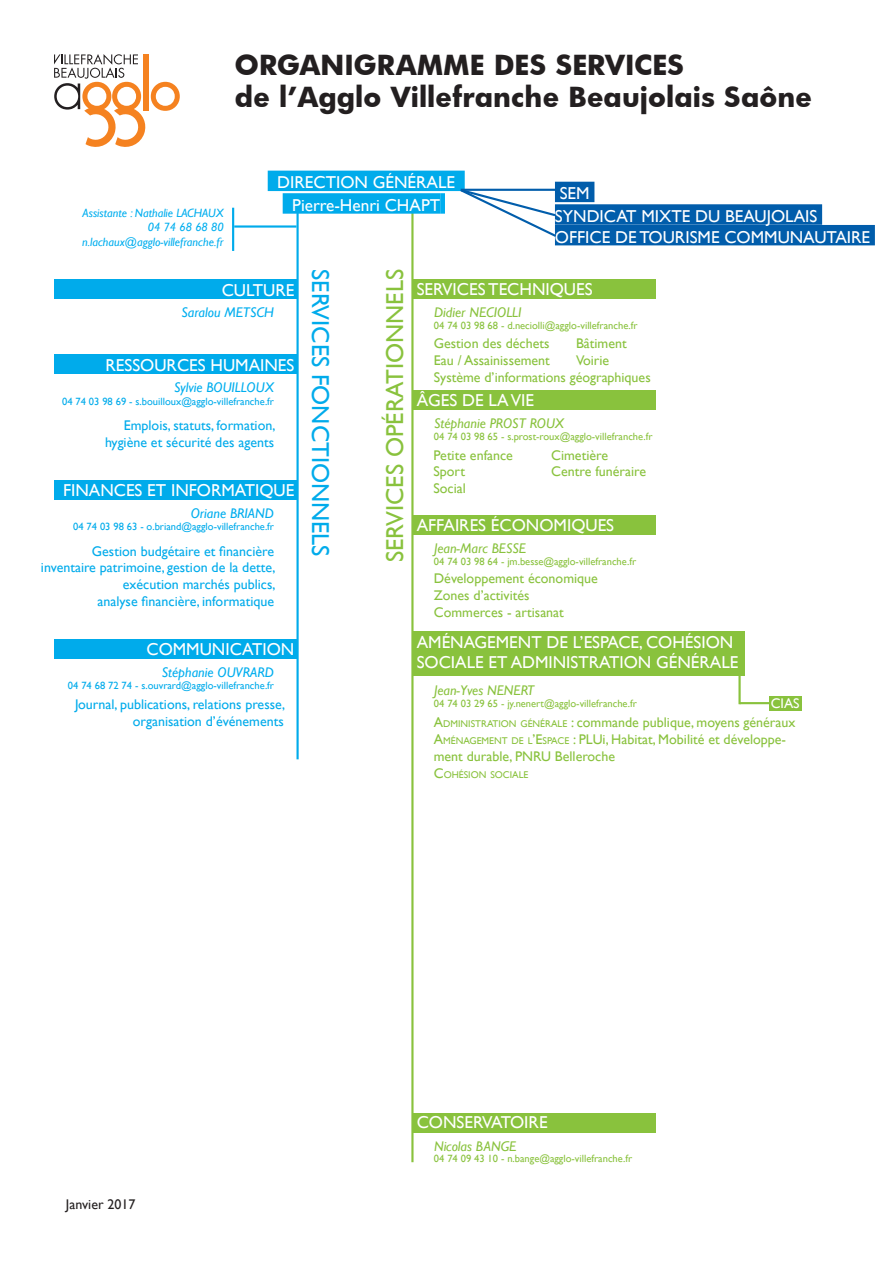
<style>
.page{position:relative;width:893px;height:1263px;background:#fff}
.page>*{position:absolute;margin:0;border:0;box-sizing:border-box;transform-origin:0 0}
.t1{font:700 27px/32.4px "Futura";color:#231f20}
.t2{font:24.45px "Gill Sans";color:#89c23d}
.t3{font:24.45px "Gill Sans";color:#00abeb}
.t4{font:17.25px/22.6px "Gill Sans";color:#fff}
.t5{font:13.95px/16.8px "Gill Sans";color:#89c23d}
.t6{font:13.95px/16.8px "Gill Sans";color:#00abeb;text-align:right}
.t7{font:italic 13.95px "Gill Sans";color:#89c23d}
.t8{font:italic 13.95px "Gill Sans";color:#00aeef}
.t9{font:13.95px "Gill Sans";color:#231f20}
.t10{font:13.95px "Gill Sans";color:#fff}
.t11{font:italic 12px/14.4px "Gill Sans";color:#00aeef;text-align:right}
.t12{font:10.5px "Gill Sans";color:#89c23d}
.t13{font:10.5px "Gill Sans";color:#00abeb}
.t14{font:9.75px "Gill Sans";color:#89c23d}
.s1{font-style:inherit}
.s2{font-size:9.75px}
.s3{font-size:13.95px}
</style>
<div class="page">
<svg style="left:54px;top:54px;width:126px;height:93px"></svg>
<hr style="left:740px;top:702px;width:29px;height:2px;background:#89c23d">
<div style="left:555px;top:182px;width:39px;height:20px;background:#015dab"></div>
<div style="left:555px;top:204px;width:267px;height:21px;background:#015dab"></div>
<div style="left:555px;top:225px;width:320px;height:20px;background:#015dab"></div>
<hr style="left:296px;top:208px;width:3px;height:551px;background:#00abeb">
<hr style="left:411px;top:206px;width:3px;height:956px;background:#89c23d">
<div style="left:268px;top:171px;width:197px;height:20px;background:#00abeb"></div>
<div style="left:283px;top:193px;width:157px;height:21px;background:#00abeb"></div>
<div style="left:440px;top:193px;width:5px;height:21px;background:#00aeef"></div>
<svg style="left:458px;top:187px;width:100px;height:50px"></svg>
<hr style="left:738px;top:675px;width:3px;height:29px;background:#89c23d">
<hr style="left:461px;top:189px;width:94px;height:2px;background:#015dab">
<div style="left:769px;top:696px;width:33px;height:14px;background:#89c23d"></div>
<div style="left:54px;top:279px;width:242px;height:20px;background:#00abeb"></div>
<div style="left:414px;top:279px;width:242px;height:20px;background:#89c23d"></div>
<div style="left:414px;top:390px;width:242px;height:20px;background:#89c23d"></div>
<div style="left:414px;top:515px;width:242px;height:20px;background:#89c23d"></div>
<div style="left:414px;top:632px;width:331px;height:44px;background:#89c23d"></div>
<div style="left:54px;top:354px;width:242px;height:20px;background:#00abeb"></div>
<div style="left:54px;top:480px;width:242px;height:20px;background:#00abeb"></div>
<div style="left:54px;top:639px;width:242px;height:20px;background:#00abeb"></div>
<hr style="left:234px;top:225px;width:62px;height:3px;background:#00abeb">
<hr style="left:232px;top:208px;width:2px;height:43px;background:#00abeb">
<div style="left:414px;top:1113px;width:242px;height:19px;background:#89c23d"></div>
<h1 class="t1" style="left:235px;top:47px;width:578px">ORGANIGRAMME DES SERVICES<br>de l’Agglo Villefranche Beaujolais Saône</h1>
<p class="t11" style="left:82px;top:206px;width:143px">Assistante : Nathalie LACHAUX<br>04 74 68 68 80 n.lachaux@agglo-villefranche.fr</p>
<p class="t4" style="left:277px;top:172px;width:179px;text-align:center">DIRECTION GÉNÉRALE<br>Pierre-Henri CHAPT</p>
<p class="t4" style="left:555px;top:183px;width:264px">SEM<br>SYNDICAT MIXTE DU BEAUJOLAIS</p>
<p class="t4" style="left:555px;top:226px;width:317px">OFFICE DE TOURISME COMMUNAUTAIRE</p>
<p class="t4" style="left:222px;top:279px;width:74px">CULTURE</p>
<p class="t8" style="left:181px;top:304px;width:94px">Saralou METSCH</p>
<p class="t4" style="left:105px;top:354px;width:190px">RESSOURCES HUMAINES</p>
<p class="t8" style="left:174px;top:379px;width:101px">Sylvie BOUILLOUX</p>
<p class="t13" style="left:62px;top:395px;width:213px">04 74 03 98 69 - s.bouilloux@agglo-villefranche.fr</p>
<p class="t6" style="left:105px;top:417px;width:172px">Emplois, statuts, formation, hygiène et sécurité des agents</p>
<p class="t4" style="left:63px;top:479px;width:233px">FINANCES ET INFORMATIQUE</p>
<p class="t8" style="left:191px;top:505px;width:85px">Oriane BRIAND</p>
<p class="t13" style="left:73px;top:520px;width:202px">04 74 03 98 63 - o.briand@agglo-villefranche.fr</p>
<p class="t6" style="left:41px;top:543px;width:236px">Gestion budgétaire et financière inventaire patrimoine, gestion de la dette, exécution marchés publics,<br>analyse financière, informatique</p>
<p class="t4" style="left:146px;top:638px;width:149px">COMMUNICATION</p>
<p class="t8" style="left:162px;top:664px;width:114px">Stéphanie OUVRARD</p>
<p class="t13" style="left:68px;top:679px;width:208px">04 74 68 72 74 - s.ouvrard@agglo-villefranche.fr</p>
<p class="t6" style="left:75px;top:696px;width:212px">Journal, publications, relations presse, organisation d’événements</p>
<h2 class="t3" style="left:335px;top:269px;width:289px;rotate:90deg">SERVICES FONCTIONNELS</h2>
<h2 class="t2" style="left:381px;top:562px;width:294px;rotate:-90deg">SERVICES OPÉRATIONNELS</h2>
<p class="t4" style="left:417px;top:279px;width:177px">SERVICES TECHNIQUES</p>
<p class="t7" style="left:434px;top:304px;width:89px">Didier NECIOLLI</p>
<p class="t12" style="left:434px;top:319px;width:205px">04 74 03 98 68 - d.neciolli@agglo-villefranche.fr</p>
<p class="t5" style="left:434px;top:336px;width:118px">Gestion des déchets<br>Eau / Assainissement</p>
<p class="t5" style="left:576px;top:336px;width:52px">Bâtiment<br>Voirie</p>
<p class="t5" style="left:434px;top:369px;width:218px">Système d’informations géographiques</p>
<p class="t4" style="left:417px;top:390px;width:119px">ÂGES DE LA VIE</p>
<p class="t7" style="left:434px;top:415px;width:132px">Stéphanie PROST ROUX</p>
<p class="t12" style="left:434px;top:430px;width:220px">04 74 03 98 65 - s.prost-roux@agglo-villefranche.fr</p>
<p class="t5" style="left:433px;top:447px;width:81px">Petite enfance<br>Sport<br>Social</p>
<p class="t5" style="left:551px;top:447px;width:96px">Cimetière<br>Centre funéraire</p>
<p class="t4" style="left:417px;top:515px;width:199px">AFFAIRES ÉCONOMIQUES</p>
<p class="t7" style="left:434px;top:540px;width:93px">Jean-Marc BESSE</p>
<p class="t12" style="left:434px;top:555px;width:204px">04 74 03 98 64 - jm.besse@agglo-villefranche.fr</p>
<p class="t5" style="left:434px;top:570px;width:166px">Développement économique<br>Zones d’activités<br>Commerces - artisanat</p>
<p class="t4" style="left:417px;top:632px;width:323px;line-height:20.7px">AMÉNAGEMENT DE L’ESPACE, COHÉSION<br>SOCIALE ET ADMINISTRATION GÉNÉRALE</p>
<p class="t7" style="left:434px;top:682px;width:102px">Jean-Yves NENERT</p>
<p class="t12" style="left:434px;top:697px;width:204px">04 74 03 29 65 - jy.nenert@agglo-villefranche.fr</p>
<p class="t10" style="left:771px;top:695px;width:31px">CIAS</p>
<p class="t5" style="left:434px;top:714px;width:363px"><span class="s1">A</span><span class="s2">DMINISTRATION GÉNÉRALE</span> : commande publique, moyens généraux<br><span class="s1">A</span><span class="s2">MÉNAGEMENT DE L</span><span class="s1">’E</span><span class="s2">SPACE</span> : PLUi, Habitat, Mobilité et développe&shy;ment durable, PNRU Belleroche</p>
<p class="t14" style="left:434px;top:769px;width:96px"><span class="s3">C</span>OHÉSION SOCIALE</p>
<p class="t9" style="left:66px;top:1196px;width:71px">Janvier 2017</p>
<p class="t4" style="left:417px;top:1111px;width:132px">CONSERVATOIRE</p>
<p class="t7" style="left:434px;top:1138px;width:84px">Nicolas BANGE</p>
<p class="t12" style="left:434px;top:1152px;width:200px">04 74 09 43 10 - n.bange@agglo-villefranche.fr</p>
</div>
